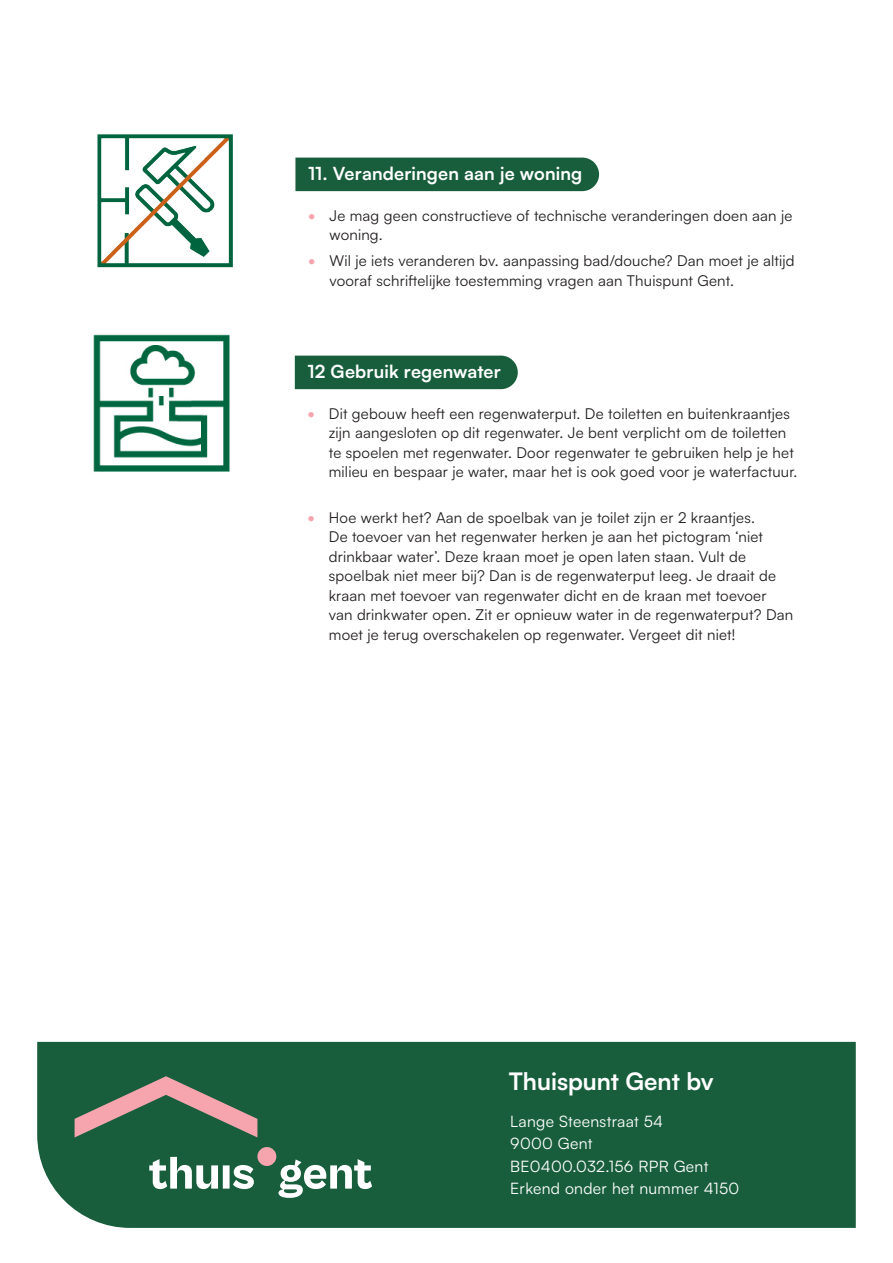
<style>
.page{position:relative;width:893px;height:1263px;background:#fff}
.page>*{position:absolute;margin:0;border:0;box-sizing:border-box;transform-origin:0 0}
.t1{font:700 24px "Satoshi";color:#fff}
.Titel_met_arcering{font:700 18px "Satoshi";letter-spacing:.01em;color:#fff}
.t2{font:15.75px "Satoshi";letter-spacing:.02em;color:#fff}
.t3{font:15px/19.5px "Satoshi";letter-spacing:.015em;color:#231f20}
.s1{font-weight:900;font-size:15.75px;color:#f6a5af}
</style>
<div class="page">
<div style="left:37px;top:1042px;width:819px;height:186px;background:#185e3c"></div>
<div style="left:257px;top:1147px;width:19px;height:19px;background:#f6a5af;border-radius:50%"></div>
<svg style="left:75px;top:1041px;width:182px;height:182px;background:#3b6e52"></svg>
<svg style="left:278px;top:1159px;width:94px;height:39px"></svg>
<div style="left:295px;top:356px;width:223px;height:33px;background:#185e3c"></div>
<img style="left:93px;top:334px;width:137px;height:138px">
<div style="left:295px;top:158px;width:304px;height:33px;background:#185e3c"></div>
<img style="left:97px;top:134px;width:136px;height:134px">
<p class="Titel_met_arcering" style="left:308px;top:160px;width:276px">11. Veranderingen aan je woning</p>
<p class="t3" style="left:329px;top:205px;width:464px;text-indent:-21px"><span class="s1">•</span> Je mag geen constructieve of technische veranderingen doen aan je woning.</p>
<p class="t3" style="left:329px;top:250px;width:467px;text-indent:-21px"><span class="s1">•</span> Wil je iets veranderen bv. aanpassing bad/douche? Dan moet je altijd vooraf schriftelijke toestemming vragen aan Thuispunt Gent.</p>
<p class="Titel_met_arcering" style="left:308px;top:358px;width:195px">12 Gebruik regenwater</p>
<p class="t3" style="left:329px;top:403px;width:470px;text-indent:-21px"><span class="s1">•</span> Dit gebouw heeft een regenwaterput. De toiletten en buitenkraantjes zijn aangesloten op dit regenwater. Je bent verplicht om de toiletten te spoelen met regenwater. Door regenwater te gebruiken help je het milieu en bespaar je water, maar het is ook goed voor je waterfactuur.</p>
<p class="t3" style="left:329px;top:507px;width:466px;text-indent:-21px"><span class="s1">•</span> Hoe werkt het? Aan de spoelbak van je toilet zijn er 2 kraantjes.<br>De toevoer van het regenwater herken je aan het pictogram ‘niet drinkbaar water’. Deze kraan moet je open laten staan. Vult de spoelbak niet meer bij? Dan is de regenwaterput leeg. Je draait de kraan met toevoer van regenwater dicht en de kraan met toevoer van drinkwater open. Zit er opnieuw water in de regenwaterput? Dan moet je terug overschakelen op regenwater. Vergeet dit niet!</p>
<p class="t1" style="left:509px;top:1063px;width:206px">Thuispunt Gent bv</p>
<p class="t2" style="left:510px;top:1110px;width:154px">Lange Steenstraat 54</p>
<p class="t2" style="left:510px;top:1133px;width:84px">9000 Gent</p>
<p class="t2" style="left:510px;top:1155px;width:200px">BE0400.032.156 RPR Gent</p>
<p class="t2" style="left:510px;top:1178px;width:231px">Erkend onder het nummer 4150</p>
</div>
